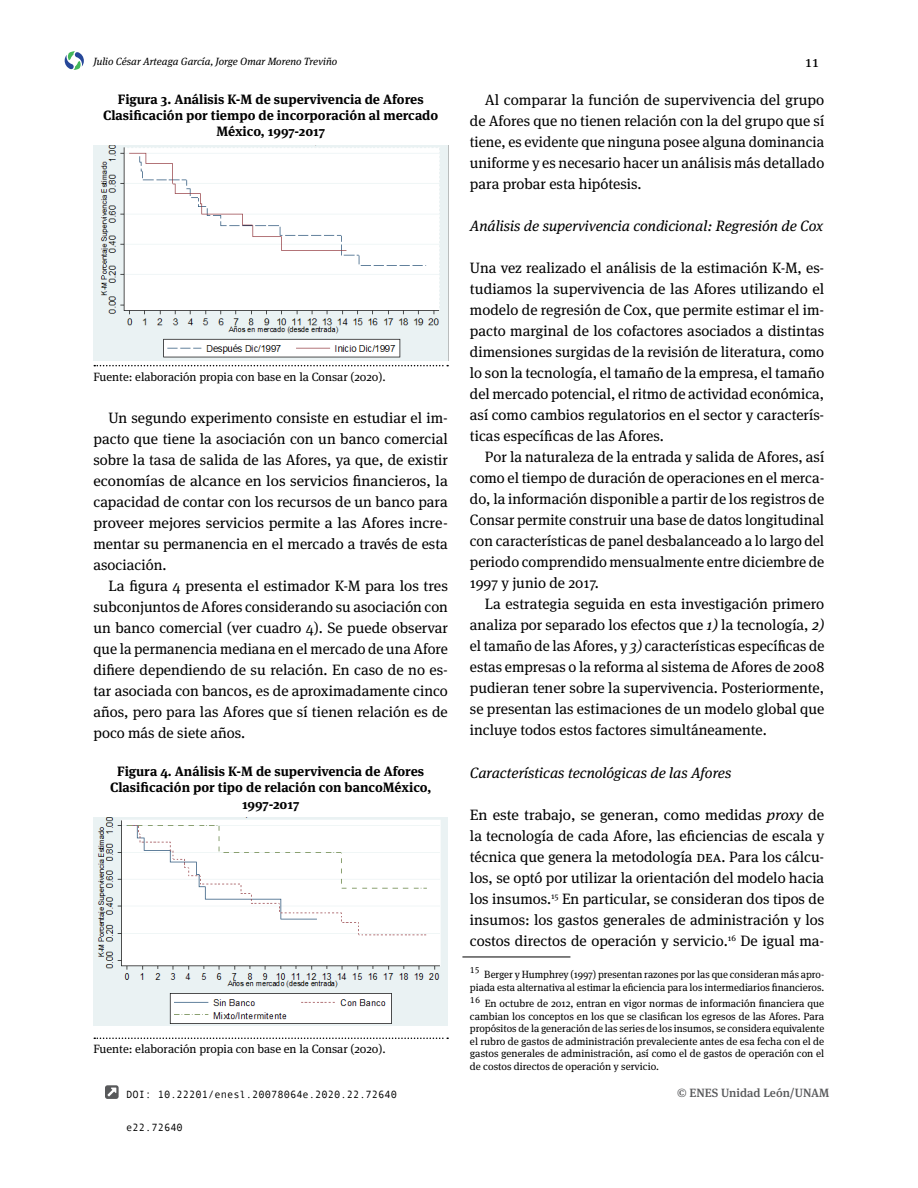
<style>
.page{position:relative;width:918px;height:1188px;background:#fff}
.page>*{position:absolute;margin:0;border:0;box-sizing:border-box;transform-origin:0 0}
.t1{font:15px/21px "Meta Serif Pro";color:#000;text-align:justify}
.t2{font:italic 15px "Meta Serif Pro";color:#000}
.t3{font:700 13.5px/16.2px "Meta Serif Pro";color:#000;text-align:center}
.t4{font:12px "Meta Serif Pro";color:#000}
.t5{font:500 12px "Meta Serif Pro";color:#58595b}
.t6{font:500 12px "Meta Serif Pro";color:#000}
.t7{font:10.5px/12.6px "Meta Serif Pro";color:#000}
.t8{font:10.5px "Andale Mono";color:#000}
.t9{font:italic 10.5px "Meta Serif Pro";color:#000}
.s1{font-style:italic}
</style>
<div class="page">
<svg style="left:65px;top:51px;width:19px;height:19px"></svg>
<svg style="left:105px;top:1085px;width:14px;height:14px"></svg>
<svg style="left:94px;top:365px;width:354px;height:1px"></svg>
<svg style="left:94px;top:1038px;width:354px;height:1px"></svg>
<img style="left:94px;top:145px;width:355px;height:215px">
<img style="left:94px;top:817px;width:354px;height:209px">
<hr style="left:462px;top:957px;width:108px;height:1px;background:#000">
<p class="t9" style="left:94px;top:54px;width:245px">Julio César Arteaga García, Jorge Omar Moreno Treviño</p>
<p class="t6" style="left:805px;top:53px;width:15px">11</p>
<p class="t3" style="left:103px;top:90px;width:337px">Figura 3. Análisis K-M de supervivencia de Afores<br>Clasificación por tiempo de incorporación al mercado<br>México, 1997-2017</p>
<p class="t4" style="left:94px;top:368px;width:294px">Fuente: elaboración propia con base en la Consar (2020).</p>
<p class="t1" style="left:94px;top:407px;width:356px;text-indent:15px">Un segundo experimento consiste en estudiar el im&shy;pacto que tiene la asociación con un banco comercial sobre la tasa de salida de las Afores, ya que, de existir economías de alcance en los servicios financieros, la capacidad de contar con los recursos de un banco para proveer mejores servicios permite a las Afores incre&shy;mentar su permanencia en el mercado a través de esta asociación.</p>
<p class="t1" style="left:94px;top:575px;width:356px;text-indent:15px">La figura 4 presenta el estimador K-M para los tres subconjuntos de Afores considerando su asociación con un banco comercial (ver cuadro 4). Se puede observar que la permanencia mediana en el mercado de una Afore difiere dependiendo de su relación. En caso de no es&shy;tar asociada con bancos, es de aproximadamente cinco años, pero para las Afores que sí tienen relación es de poco más de siete años.</p>
<p class="t3" style="left:110px;top:762px;width:323px">Figura 4. Análisis K-M de supervivencia de Afores<br>Clasificación por tipo de relación con bancoMéxico,<br>1997-2017</p>
<p class="t4" style="left:94px;top:1041px;width:294px">Fuente: elaboración propia con base en la Consar (2020).</p>
<p class="t8" style="left:126px;top:1088px;width:272px">DOI: 10.22201/enesl.20078064e.2020.22.72640</p>
<p class="t8" style="left:126px;top:1121px;width:58px">e22.72640</p>
<p class="t1" style="left:470px;top:88px;width:356px;text-indent:15px">Al comparar la función de supervivencia del grupo de Afores que no tienen relación con la del grupo que sí tiene, es evidente que ninguna posee alguna dominancia uniforme y es necesario hacer un análisis más detallado para probar esta hipótesis.</p>
<p class="t2" style="left:470px;top:215px;width:355px">Análisis de supervivencia condicional: Regresión de Cox</p>
<p class="t1" style="left:470px;top:257px;width:356px">Una vez realizado el análisis de la estimación K-M, es&shy;tudiamos la supervivencia de las Afores utilizando el modelo de regresión de Cox, que permite estimar el im&shy;pacto marginal de los cofactores asociados a distintas dimensiones surgidas de la revisión de literatura, como lo son la tecnología, el tamaño de la empresa, el tamaño del mercado potencial, el ritmo de actividad económica, así como cambios regulatorios en el sector y caracterís&shy;ticas específicas de las Afores.</p>
<p class="t1" style="left:470px;top:446px;width:356px;text-indent:15px">Por la naturaleza de la entrada y salida de Afores, así como el tiempo de duración de operaciones en el merca&shy;do, la información disponible a partir de los registros de Consar permite construir una base de datos longitudinal con características de panel desbalanceado a lo largo del periodo comprendido mensualmente entre diciembre de 1997 y junio de 2017.</p>
<p class="t1" style="left:470px;top:593px;width:356px;text-indent:15px">La estrategia seguida en esta investigación primero analiza por separado los efectos que <span class="s1">1)</span> la tecnología, <span class="s1">2) </span>el tamaño de las Afores, y <span class="s1">3)</span> características específicas de estas empresas o la reforma al sistema de Afores de 2008 pudieran tener sobre la supervivencia. Posteriormente, se presentan las estimaciones de un modelo global que incluye todos estos factores simultáneamente.</p>
<p class="t2" style="left:470px;top:762px;width:263px">Características tecnológicas de las Afores</p>
<p class="t1" style="left:470px;top:804px;width:356px">En este trabajo, se generan, como medidas <span class="s1">proxy</span> de la tecnología de cada Afore, las eficiencias de escala y técnica que genera la metodología dea. Para los cálcu&shy;los, se optó por utilizar la orientación del modelo hacia los insumos.<sup>15</sup> En particular, se consideran dos tipos de insumos: los gastos generales de administración y los costos directos de operación y servicio.<sup>16</sup> De igual ma-</p>
<p class="t7" style="left:470px;top:967px;width:356px"><sup>15</sup> Berger y Humphrey (1997) presentan razones por las que consideran más apro&shy;piada esta alternativa al estimar la eficiencia para los intermediarios financieros.</p>
<p class="t7" style="left:470px;top:997px;width:356px;text-align:justify"><sup>16</sup> En octubre de 2012, entran en vigor normas de información financiera que cambian los conceptos en los que se clasifican los egresos de las Afores. Para propósitos de la generación de las series de los insumos, se considera equivalente el rubro de gastos de administración prevaleciente antes de esa fecha con el de gastos generales de administración, así como el de gastos de operación con el de costos directos de operación y servicio.</p>
<p class="t5" style="left:677px;top:1084px;width:154px">© ENES Unidad León/UNAM</p>
</div>
